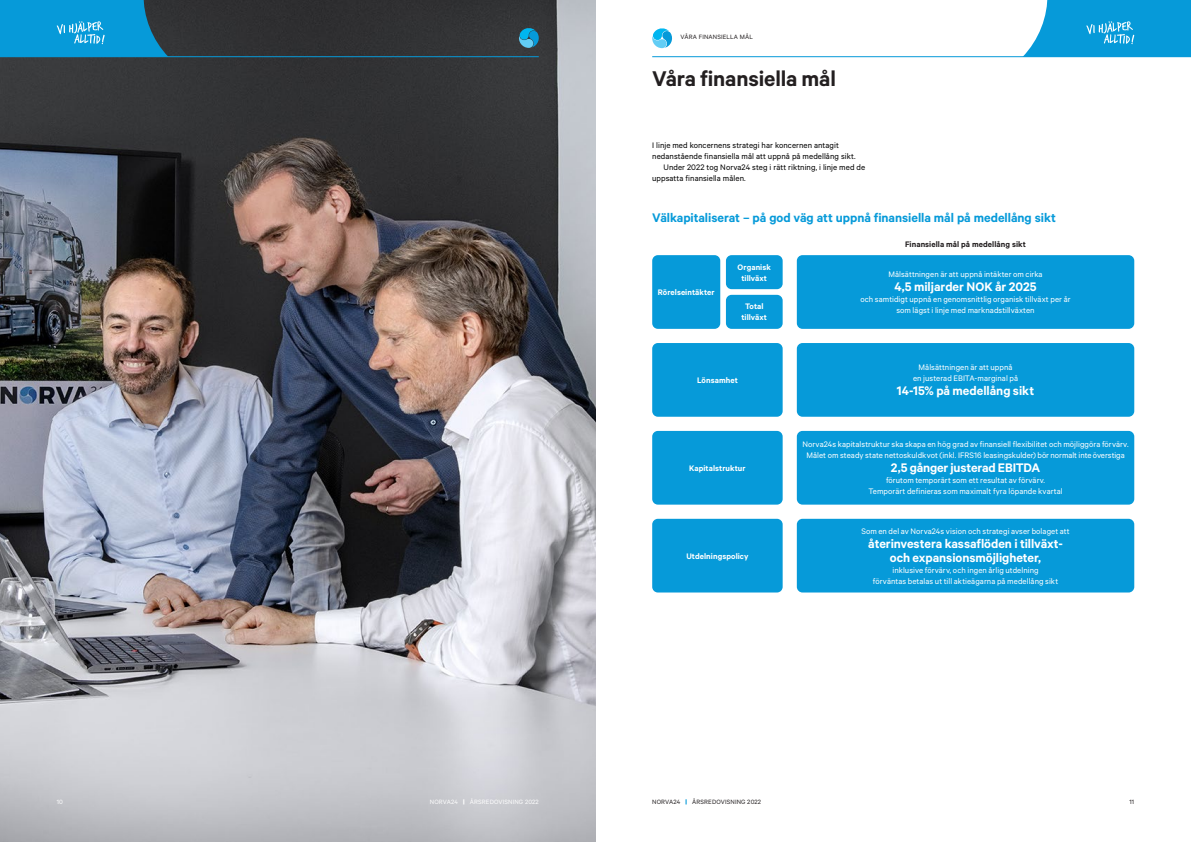
<style>
.page{position:relative;width:1191px;height:842px;background:#fff}
.page>*{position:absolute;margin:0;border:0;box-sizing:border-box;transform-origin:0 0}
.t1{font:600 24px "Calibre";letter-spacing:-.005em;color:#231f20}
.t2{font:600 14px/14px "Calibre";letter-spacing:-.005em;color:#fff;text-align:center}
.t3{font:600 14px "Calibre";letter-spacing:-.005em;color:#069ad9}
.t4{font:9px/11px "Calibre";letter-spacing:.005em;color:#fff;text-align:center}
.t5{font:9px "Calibre";letter-spacing:.005em;color:#000001}
.t6{font:600 9px/11px "Calibre";letter-spacing:.005em;color:#fff;text-align:center}
.t7{font:600 9px "Calibre";letter-spacing:.01em;color:#231f20}
.t8{font:7px "Calibre";letter-spacing:.02em;color:#231f20}
.t9{font:7px "Calibre";letter-spacing:.02em;color:#fff}
.s1{font-weight:900}
.s2{font-weight:900;color:#069ad9}
</style>
<div class="page">
<svg style="left:652px;top:28px;width:20px;height:20px"></svg>
<hr style="left:652px;top:56px;width:539px;height:1px;background:#069ad9">
<svg style="left:1022px;top:0;width:169px;height:57px;background:#25a6dd"></svg>
<img style="left:0;top:0;width:595px;height:842px">
<hr style="left:0;top:56px;width:539px;height:1px;background:#069ad9">
<svg style="left:517px;top:27px;width:24px;height:21px"></svg>
<svg style="left:0;top:0;width:168px;height:56px;background:#1193ca"></svg>
<div style="left:797px;top:255px;width:337px;height:74px;background:#069ad9;border-radius:6px"></div>
<div style="left:797px;top:431px;width:337px;height:74px;background:#069ad9;border-radius:6px"></div>
<div style="left:797px;top:343px;width:337px;height:74px;background:#069ad9;border-radius:6px"></div>
<div style="left:797px;top:519px;width:337px;height:73px;background:#069ad9;border-radius:6px"></div>
<div style="left:652px;top:255px;width:68px;height:74px;background:#069ad9;border-radius:6px"></div>
<div style="left:652px;top:431px;width:130px;height:74px;background:#069ad9;border-radius:6px"></div>
<div style="left:652px;top:343px;width:130px;height:74px;background:#069ad9;border-radius:6px"></div>
<div style="left:652px;top:519px;width:130px;height:73px;background:#069ad9;border-radius:6px"></div>
<div style="left:726px;top:295px;width:56px;height:34px;background:#069ad9;border-radius:6px"></div>
<div style="left:726px;top:255px;width:56px;height:34px;background:#069ad9;border-radius:6px"></div>
<p class="t8" style="left:680px;top:33px;width:74px">VÅRA FINANSIELLA MÅL</p>
<h1 class="t1" style="left:652px;top:65px;width:185px">Våra finansiella mål</h1>
<p class="t5" style="left:652px;top:140px;width:188px">I linje med koncernens strategi har koncernen antagit</p>
<p class="t5" style="left:652px;top:151px;width:205px">nedanstående finansiella mål att uppnå på medellång sikt.</p>
<p class="t5" style="left:663px;top:162px;width:203px">Under 2022 tog Norva24 steg i rätt riktning, i linje med de</p>
<p class="t5" style="left:652px;top:173px;width:95px">uppsatta finansiella målen.</p>
<h2 class="t3" style="left:652px;top:209px;width:405px">Välkapitaliserat – på god väg att uppnå finansiella mål på medellång sikt</h2>
<p class="t6" style="left:658px;top:286px;width:58px">Rörelseintäkter</p>
<p class="t6" style="left:737px;top:261px;width:35px">Organisk tillväxt</p>
<p class="t6" style="left:741px;top:301px;width:27px">Total tillväxt</p>
<p class="t6" style="left:697px;top:374px;width:42px">Lönsamhet</p>
<p class="t6" style="left:689px;top:462px;width:58px">Kapitalstruktur</p>
<p class="t6" style="left:686px;top:550px;width:64px">Utdelningspolicy</p>
<p class="t7" style="left:905px;top:239px;width:122px">Finansiella mål på medellång sikt</p>
<p class="t4" style="left:888px;top:268px;width:156px">Målsättningen är att uppnå intäkter om cirka</p>
<h2 class="t2" style="left:894px;top:279px;width:144px">4,5 miljarder NOK år 2025</h2>
<p class="t4" style="left:860px;top:293px;width:212px">och samtidigt uppnå en genomsnittlig organisk tillväxt per år som lägst i linje med marknadstillväxten</p>
<p class="t4" style="left:913px;top:362px;width:107px">Målsättningen är att uppnå<br>en justerad EBITA-marginal på</p>
<h2 class="t2" style="left:897px;top:384px;width:139px">14-15% på medellång sikt</h2>
<p class="t4" style="left:802px;top:439px;width:327px">Norva24s kapitalstruktur ska skapa en hög grad av finansiell flexibilitet och möjliggöra förvärv.<br>Målet om steady state nettoskuldkvot (inkl. IFRS16 leasingskulder) bör normalt inte överstiga</p>
<h2 class="t2" style="left:891px;top:460px;width:151px">2,5 gånger justerad EBITDA</h2>
<p class="t4" style="left:868px;top:475px;width:196px">förutom temporärt som ett resultat av förvärv.<br>Temporärt definieras som maximalt fyra löpande kvartal</p>
<p class="t4" style="left:861px;top:525px;width:210px">Som en del av Norva24s vision och strategi avser bolaget att</p>
<h2 class="t2" style="left:868px;top:536px;width:196px">återinvestera kassaflöden i tillväxt&shy;och expansionsmöjligheter,</h2>
<p class="t4" style="left:873px;top:564px;width:187px">inklusive förvärv, och ingen årlig utdelning<br>förväntas betalas ut till aktieägarna på medellång sikt</p>
<p class="t9" style="left:57px;top:798px;width:8px">10</p>
<p class="t9" style="left:430px;top:798px;width:110px">NORVA24 <span class="s1">|</span> ÅRSREDOVISNING 2022</p>
<p class="t8" style="left:652px;top:798px;width:110px">NORVA24 <span class="s2">|</span> ÅRSREDOVISNING 2022</p>
<p class="t8" style="left:1129px;top:798px;width:6px">11</p>
</div>
